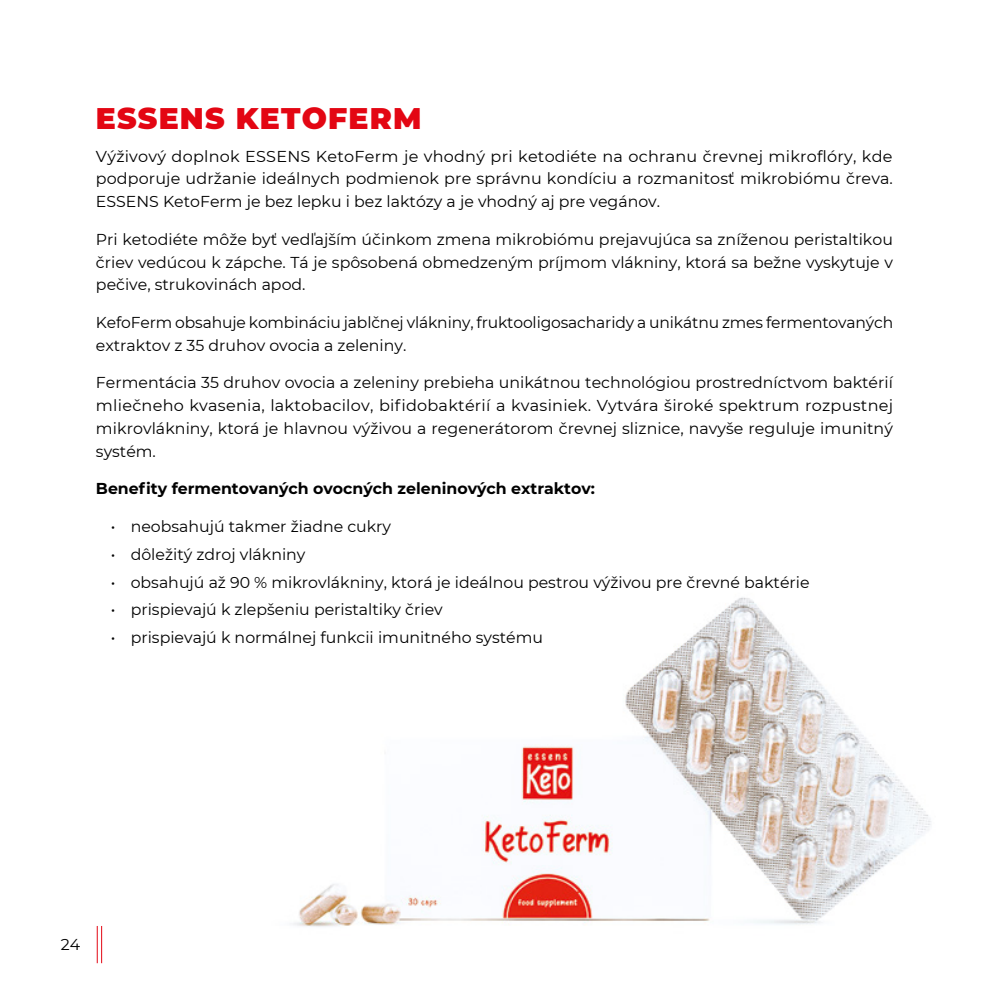
<style>
.page{position:relative;width:993px;height:993px;background:#fff}
.page>*{position:absolute;margin:0;border:0;box-sizing:border-box;transform-origin:0 0}
.t1{font:900 29.75px "Montserrat";letter-spacing:.04em;color:#e30613}
.t2{font:15.75px/22.8px "Montserrat";color:#000;text-align:justify}
.t3{font:700 15.75px "Montserrat";color:#000}
</style>
<div class="page">
<img style="left:96px;top:597px;width:835px;height:367px">
<hr style="left:101px;top:925px;width:1px;height:37px;background:#e30613">
<hr style="left:97px;top:925px;width:1px;height:37px;background:#e30613">
<h1 class="t1" style="left:96px;top:96px;width:327px">ESSENS KETOFERM</h1>
<p class="t2" style="left:96px;top:144px;width:798px">Výživový doplnok ESSENS KetoFerm je vhodný pri ketodiéte na ochranu črevnej mikroflóry, kde podporuje udržanie ideálnych podmienok pre správnu kondíciu a rozmanitosť mikrobiómu čreva.<br>ESSENS KetoFerm je bez lepku i bez laktózy a je vhodný aj pre vegánov.</p>
<p class="t2" style="left:96px;top:227px;width:798px">Pri ketodiéte môže byť vedľajším účinkom zmena mikrobiómu prejavujúca sa zníženou peristaltikou čriev vedúcou k zápche. Tá je spôsobená obmedzeným príjmom vlákniny, ktorá sa bežne vyskytuje v pečive, strukovinách apod.</p>
<p class="t2" style="left:96px;top:310px;width:798px">KefoFerm obsahuje kombináciu jablčnej vlákniny, fruktooligosacharidy a unikátnu zmes fermentovaných extraktov z 35 druhov ovocia a zeleniny.</p>
<p class="t2" style="left:96px;top:371px;width:798px">Fermentácia 35 druhov ovocia a zeleniny prebieha unikátnou technológiou prostredníctvom baktérií mliečneho kvasenia, laktobacilov, bifidobaktérií a kvasiniek. Vytvára široké spektrum rozpustnej mikrovlákniny, ktorá je hlavnou výživou a regenerátorom črevnej sliznice, navyše reguluje imunitný systém.</p>
<p class="t3" style="left:96px;top:477px;width:500px">Benefity fermentovaných ovocných zeleninových extraktov:</p>
<p class="t2" style="left:111px;top:514px;width:282px">• neobsahujú takmer žiadne cukry</p>
<p class="t2" style="left:111px;top:542px;width:196px">• dôležitý zdroj vlákniny</p>
<p class="t2" style="left:111px;top:570px;width:700px">• obsahujú až 90 % mikrovlákniny, ktorá je ideálnou pestrou výživou pre črevné baktérie</p>
<p class="t2" style="left:111px;top:597px;width:333px">• prispievajú k zlepšeniu peristaltiky čriev</p>
<p class="t2" style="left:111px;top:625px;width:433px">• prispievajú k normálnej funkcii imunitného systému</p>
<p class="t2" style="left:61px;top:932px;width:21px">24</p>
</div>
